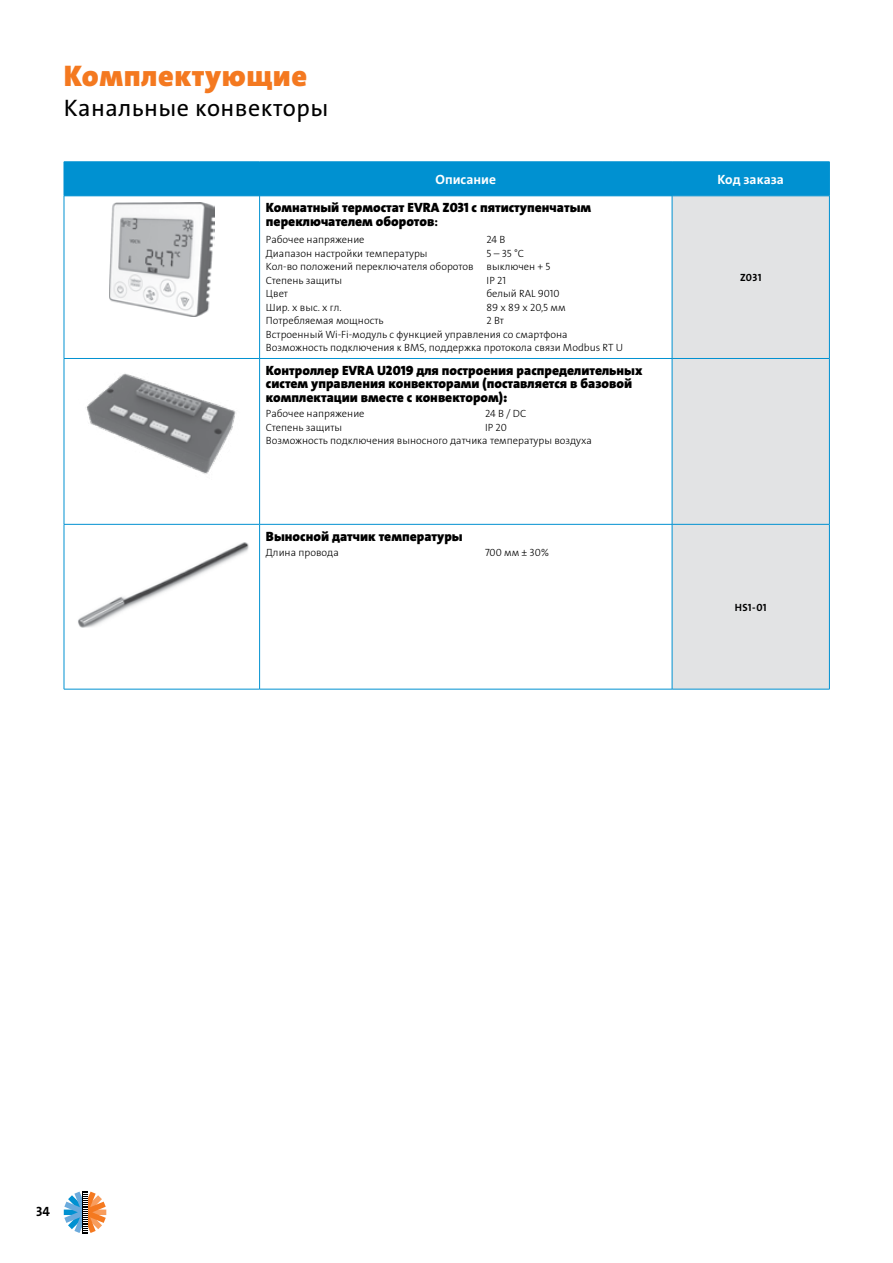
<style>
.page{position:relative;width:893px;height:1263px;background:#fff}
.page>*{position:absolute;margin:0;border:0;box-sizing:border-box;transform-origin:0 0}
.t1{font:900 30px "The Sans LP9";letter-spacing:.02em;color:#f47920}
.t2{font:24px "The Sans LP5 Plain";letter-spacing:.02em;color:#000}
.t3{font:900 13.5px/13.5px "The Sans LP9";color:#000}
.t4{font:13.5px "The Sans LP7 Bld";color:#fff}
.t5{font:13.5px "The Sans LP7 Bld";color:#000}
.t6{font:10.5px/13.5px "The Sans LP3 Lig";color:#000}
.t7{font:10.5px "The Sans LP7 Bld";color:#000}
.s1{font-family:"The Sans LP7 Bld";font-weight:400}
</style>
<div class="page">
<svg style="left:64px;top:1191px;width:42px;height:42px"></svg>
<div style="left:65px;top:163px;width:764px;height:33px;background:#0091d1"></div>
<div style="left:673px;top:197px;width:156px;height:492px;background:#e2e3e4"></div>
<hr style="left:64px;top:162px;width:1px;height:34px;background:#0091d1">
<hr style="left:64px;top:162px;width:196px;height:1px;background:#0091d1">
<hr style="left:260px;top:162px;width:412px;height:1px;background:#0091d1">
<hr style="left:259px;top:162px;width:1px;height:34px;background:#0091d1">
<hr style="left:64px;top:196px;width:196px;height:1px;background:#0091d1">
<hr style="left:260px;top:196px;width:412px;height:1px;background:#0091d1">
<hr style="left:672px;top:162px;width:1px;height:34px;background:#0091d1">
<hr style="left:672px;top:162px;width:158px;height:1px;background:#0091d1">
<hr style="left:829px;top:162px;width:1px;height:34px;background:#0091d1">
<hr style="left:64px;top:196px;width:1px;height:162px;background:#0091d1">
<hr style="left:672px;top:196px;width:158px;height:1px;background:#0091d1">
<hr style="left:259px;top:196px;width:1px;height:162px;background:#0091d1">
<hr style="left:672px;top:196px;width:1px;height:162px;background:#0091d1">
<hr style="left:64px;top:359px;width:1px;height:165px;background:#0091d1">
<hr style="left:64px;top:358px;width:196px;height:1px;background:#0091d1">
<hr style="left:260px;top:358px;width:412px;height:1px;background:#0091d1">
<hr style="left:259px;top:359px;width:1px;height:165px;background:#0091d1">
<hr style="left:829px;top:196px;width:1px;height:162px;background:#0091d1">
<hr style="left:672px;top:359px;width:1px;height:165px;background:#0091d1">
<hr style="left:672px;top:358px;width:158px;height:1px;background:#0091d1">
<hr style="left:829px;top:359px;width:1px;height:165px;background:#0091d1">
<hr style="left:64px;top:524px;width:1px;height:165px;background:#0091d1">
<hr style="left:64px;top:524px;width:196px;height:1px;background:#0091d1">
<hr style="left:260px;top:524px;width:412px;height:1px;background:#0091d1">
<hr style="left:259px;top:524px;width:1px;height:165px;background:#0091d1">
<hr style="left:672px;top:524px;width:1px;height:165px;background:#0091d1">
<hr style="left:672px;top:524px;width:158px;height:1px;background:#0091d1">
<hr style="left:829px;top:524px;width:1px;height:165px;background:#0091d1">
<hr style="left:64px;top:689px;width:196px;height:1px;background:#0091d1">
<hr style="left:260px;top:689px;width:412px;height:1px;background:#0091d1">
<hr style="left:672px;top:689px;width:158px;height:1px;background:#0091d1">
<img style="left:109px;top:202px;width:105px;height:115px">
<img style="left:86px;top:373px;width:150px;height:101px">
<img style="left:78px;top:542px;width:171px;height:86px">
<h1 class="t1" style="left:64px;top:57px;width:245px">Комплектующие</h1>
<h2 class="t2" style="left:64px;top:92px;width:266px">Канальные конвекторы</h2>
<p class="t4" style="left:436px;top:171px;width:62px">Описание</p>
<p class="t4" style="left:717px;top:171px;width:68px">Код заказа</p>
<p class="t3" style="left:266px;top:201px;width:327px">Комнатный термостат EVRA Z031 с пятиступенчатым переключателем оборотов<span class="s1">:</span></p>
<p class="t6" style="left:266px;top:233px;width:100px">Рабочее напряжение</p>
<p class="t6" style="left:486px;top:233px;width:20px">24 В</p>
<p class="t6" style="left:266px;top:247px;width:163px">Диапазон настройки температуры</p>
<p class="t6" style="left:266px;top:247px;width:286px;text-indent:220px">5 – 35 °C<br>Кол-во положений переключателя оборотов выключен + 5<br>Степень защиты</p>
<p class="t7" style="left:740px;top:271px;width:23px">Z031</p>
<p class="t6" style="left:486px;top:274px;width:21px">IP 21</p>
<p class="t6" style="left:266px;top:287px;width:24px">Цвет</p>
<p class="t6" style="left:486px;top:287px;width:75px">белый RAL 9010</p>
<p class="t6" style="left:266px;top:301px;width:77px">Шир. x выс. x гл.</p>
<p class="t6" style="left:486px;top:301px;width:81px">89 x 89 x 20,5 мм</p>
<p class="t6" style="left:266px;top:314px;width:119px">Потребляемая мощность</p>
<p class="t6" style="left:266px;top:314px;width:359px;text-indent:220px">2 Вт<br>Встроенный Wi-Fi-модуль с функцией управления со смартфона<br>Возможность подключения к BMS, поддержка протокола связи Modbus RT U</p>
<p class="t3" style="left:266px;top:364px;width:378px">Контроллер EVRA U2019 для построения распределительных систем управления конвекторами (поставляется в базовой комплектации вместе с конвектором):</p>
<p class="t6" style="left:266px;top:407px;width:100px">Рабочее напряжение</p>
<p class="t6" style="left:485px;top:407px;width:43px">24 В / DC</p>
<p class="t6" style="left:266px;top:421px;width:78px">Степень защиты</p>
<p class="t6" style="left:266px;top:421px;width:327px;text-indent:219px">IP 20<br>Возможность подключения выносного датчика температуры воздуха</p>
<p class="t3" style="left:266px;top:529px;width:198px">Выносной датчик температуры</p>
<p class="t6" style="left:266px;top:546px;width:74px">Длина провода</p>
<p class="t6" style="left:485px;top:546px;width:65px">700 мм ± 30%</p>
<p class="t7" style="left:735px;top:600px;width:33px">HS1-01</p>
<p class="t5" style="left:36px;top:1202px;width:15px">34</p>
</div>
